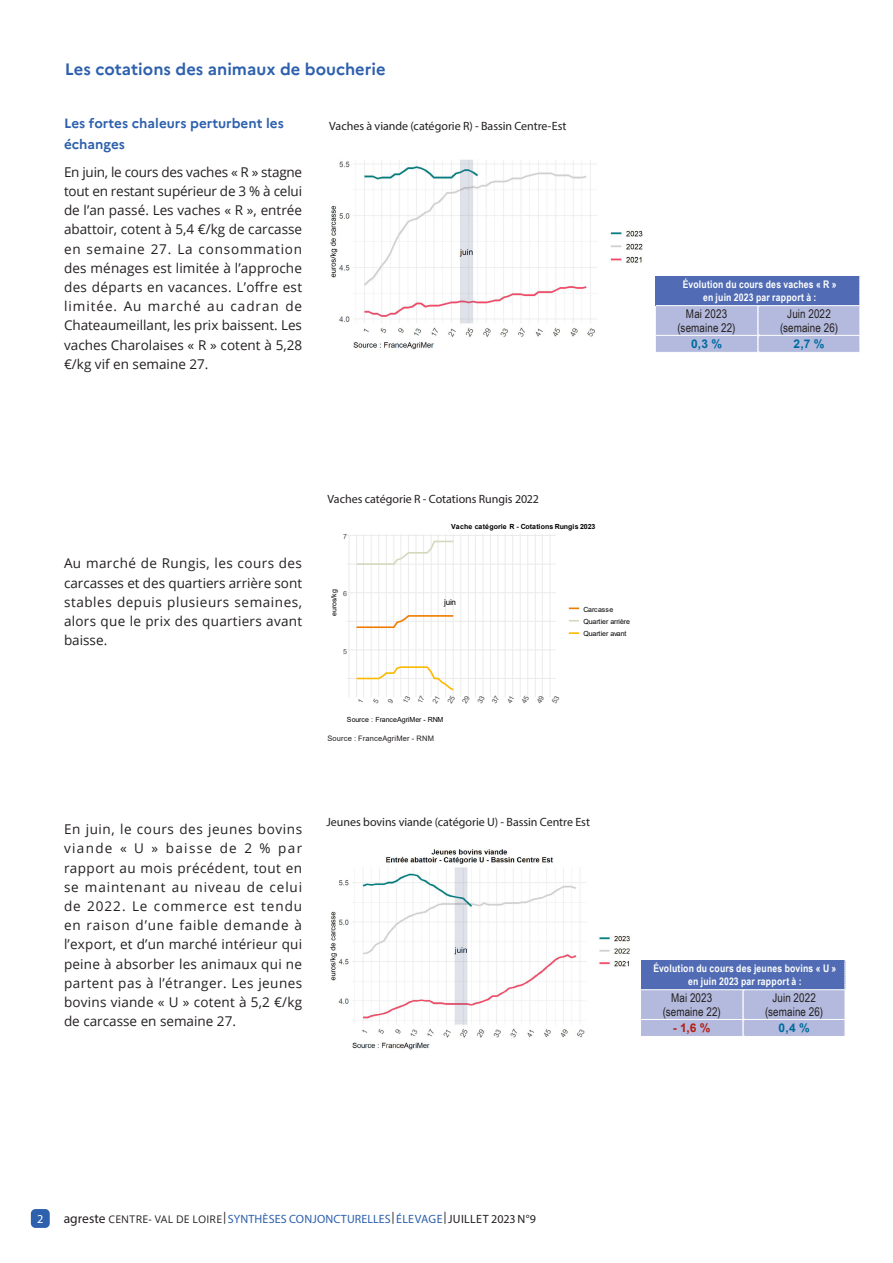
<style>
.page{position:relative;width:893px;height:1263px;background:#fff}
.page>*{position:absolute;margin:0;border:0;box-sizing:border-box;transform-origin:0 0}
.Intertitre_Synthèse{font:700 16.5px "Marianne";color:#2d60ad}
.Texte{font:13.5px/19.2px "Open Sans";color:#231f20;text-align:justify}
.Intertitre_Synthèse-2{font:700 13.5px/21px "Marianne";color:#2d60ad}
.t1{font:12.15px "Myriad Pro";color:#fff}
.Titre_Grap___Trait{font:12px "Myriad Pro";letter-spacing:-.005em;color:#231f20}
.t2{font:12px "Arial Narrow";letter-spacing:.01em;color:#231f20}
.t3{font:12px "Myriad Pro";letter-spacing:.015em;color:#2d60ad}
.t4{font:700 12px "Arial";color:#006a9f}
.t5{font:700 12px "Arial";color:#b41d15}
.t6{font:700 10.5px "Arial Narrow";letter-spacing:.02em;color:#fff}
.t7{font:8.1px "Arial";color:#000}
.SOURCE{font:7.5px "Arial";letter-spacing:.02em;color:#231f20}
.t8{font:7.05px/12.5px "Arial";letter-spacing:-.02em;color:#000}
.t9{font:700 7.05px "Arial";letter-spacing:.005em;color:#000}
.t10{font:7.05px "Arial";color:#4d4d4d}
.s1{font-size:13.5px;color:#231f20}
.s2{font-family:"Open Sans";font-size:10.5px;color:#231f20}
.s3{font-family:"Open Sans";color:#231f20}
.s4{color:#231f20}
</style>
<div class="page">
<div style="left:31px;top:1209px;width:19px;height:19px;background:#2d60ad;border-radius:5px"></div>
<svg style="left:641px;top:960px;width:205px;height:76px;background:#919ece"></svg>
<svg style="left:656px;top:276px;width:204px;height:76px;background:#909ece"></svg>
<img style="left:330px;top:159px;width:313px;height:191px">
<img style="left:330px;top:849px;width:300px;height:201px">
<hr style="left:347px;top:678px;width:209px;height:1px;background:#ebebeb">
<hr style="left:347px;top:621px;width:209px;height:1px;background:#ebebeb">
<hr style="left:347px;top:564px;width:209px;height:1px;background:#ebebeb">
<hr style="left:349px;top:534px;width:1px;height:163px;background:#ebebeb">
<hr style="left:363px;top:534px;width:1px;height:163px;background:#ebebeb">
<hr style="left:378px;top:534px;width:1px;height:163px;background:#ebebeb">
<hr style="left:394px;top:534px;width:1px;height:163px;background:#ebebeb">
<hr style="left:408px;top:534px;width:1px;height:163px;background:#ebebeb">
<hr style="left:423px;top:534px;width:1px;height:163px;background:#ebebeb">
<hr style="left:438px;top:534px;width:1px;height:163px;background:#ebebeb">
<hr style="left:453px;top:534px;width:1px;height:163px;background:#ebebeb">
<hr style="left:468px;top:534px;width:1px;height:163px;background:#ebebeb">
<hr style="left:483px;top:534px;width:1px;height:163px;background:#ebebeb">
<hr style="left:498px;top:534px;width:1px;height:163px;background:#ebebeb">
<hr style="left:512px;top:534px;width:1px;height:163px;background:#ebebeb">
<hr style="left:527px;top:534px;width:1px;height:163px;background:#ebebeb">
<hr style="left:542px;top:534px;width:1px;height:163px;background:#ebebeb">
<hr style="left:347px;top:650px;width:209px;height:1px;background:#ebebeb">
<hr style="left:347px;top:592px;width:209px;height:1px;background:#ebebeb">
<hr style="left:347px;top:535px;width:209px;height:1px;background:#ebebeb">
<hr style="left:356px;top:534px;width:1px;height:163px;background:#ebebeb">
<hr style="left:371px;top:534px;width:1px;height:163px;background:#ebebeb">
<hr style="left:386px;top:534px;width:1px;height:163px;background:#ebebeb">
<hr style="left:401px;top:534px;width:1px;height:163px;background:#ebebeb">
<hr style="left:416px;top:534px;width:1px;height:163px;background:#ebebeb">
<hr style="left:431px;top:534px;width:1px;height:163px;background:#ebebeb">
<hr style="left:445px;top:534px;width:1px;height:163px;background:#ebebeb">
<hr style="left:461px;top:534px;width:1px;height:163px;background:#ebebeb">
<hr style="left:475px;top:534px;width:1px;height:163px;background:#ebebeb">
<hr style="left:490px;top:534px;width:1px;height:163px;background:#ebebeb">
<hr style="left:505px;top:534px;width:1px;height:163px;background:#ebebeb">
<hr style="left:520px;top:534px;width:1px;height:163px;background:#ebebeb">
<hr style="left:535px;top:534px;width:1px;height:163px;background:#ebebeb">
<hr style="left:550px;top:534px;width:1px;height:163px;background:#ebebeb">
<svg style="left:356px;top:614px;width:98px;height:15px"></svg>
<svg style="left:356px;top:540px;width:97px;height:26px"></svg>
<svg style="left:569px;top:607px;width:10px;height:2px"></svg>
<svg style="left:569px;top:632px;width:10px;height:2px"></svg>
<svg style="left:356px;top:665px;width:98px;height:32px"></svg>
<p class="Intertitre_Synthèse" style="left:65px;top:59px;width:322px">Les cotations des animaux de boucherie</p>
<p class="Intertitre_Synthèse-2" style="left:64px;top:113px;width:221px">Les fortes chaleurs perturbent les échanges</p>
<p class="Texte" style="left:64px;top:162px;width:240px">En juin, le cours des vaches « R » stagne tout en restant supérieur de 3 % à celui de l’an passé. Les vaches « R », entrée abattoir, cotent à 5,4 €/kg de carcasse en semaine 27. La consommation des ménages est limitée à l’approche des départs en vacances. L’offre est limitée. Au marché au cadran de Chateaumeillant, les prix baissent. Les vaches Charolaises « R » cotent à 5,28 €/kg vif en semaine 27.</p>
<p class="Titre_Grap___Trait" style="left:329px;top:119px;width:239px">Vaches à viande (catégorie R) - Bassin Centre-Est</p>
<p class="t6" style="left:683px;top:276px;width:155px">Évolution du cours des vaches « R »</p>
<p class="t6" style="left:703px;top:290px;width:115px">en juin 2023 par rapport à :</p>
<p class="t2" style="left:686px;top:305px;width:43px">Mai 2023</p>
<p class="t2" style="left:678px;top:319px;width:59px">(semaine 22)</p>
<p class="t2" style="left:787px;top:305px;width:45px">Juin 2022</p>
<p class="t2" style="left:780px;top:319px;width:59px">(semaine 26)</p>
<p class="t4" style="left:691px;top:336px;width:32px">0,3 %</p>
<p class="t4" style="left:794px;top:336px;width:32px">2,7 %</p>
<p class="Texte" style="left:64px;top:554px;width:240px">Au marché de Rungis, les cours des carcasses et des quartiers arrière sont stables depuis plusieurs semaines, alors que le prix des quartiers avant baisse.</p>
<p class="Titre_Grap___Trait" style="left:328px;top:491px;width:213px">Vaches catégorie R - Cotations Rungis 2022</p>
<p class="t10" style="left:343px;top:532px;width:5px">7</p>
<p class="t8" style="left:328px;top:616px;width:29px;rotate:-90deg">euros/kg</p>
<p class="t10" style="left:343px;top:589px;width:5px">6</p>
<p class="t10" style="left:343px;top:646px;width:5px">5</p>
<p class="t9" style="left:451px;top:522px;width:146px">Vache catégorie R - Cotations Rungis 2023</p>
<p class="t7" style="left:444px;top:597px;width:14px">juin</p>
<p class="t8" style="left:583px;top:603px;width:48px">Carcasse<br>Quartier arrière<br>Quartier avant</p>
<p class="t8" style="left:347px;top:713px;width:98px">Source : FranceAgriMer - RNM</p>
<p class="SOURCE" style="left:327px;top:733px;width:108px">Source : FranceAgriMer - RNM</p>
<p class="Texte" style="left:64px;top:819px;width:240px">En juin, le cours des jeunes bovins viande « U » baisse de 2 % par rapport au mois précédent, tout en se maintenant au niveau de celui de 2022. Le commerce est tendu en raison d’une faible demande à l’export, et d’un marché intérieur qui peine à absorber les animaux qui ne partent pas à l’étranger. Les jeunes bovins viande « U » cotent à 5,2 €/kg de carcasse en semaine 27.</p>
<p class="Titre_Grap___Trait" style="left:326px;top:815px;width:265px">Jeunes bovins viande (catégorie U) - Bassin Centre Est</p>
<p class="t6" style="left:653px;top:960px;width:185px">Évolution du cours des jeunes bovins « U »</p>
<p class="t6" style="left:688px;top:974px;width:115px">en juin 2023 par rapport à :</p>
<p class="t2" style="left:671px;top:989px;width:43px">Mai 2023</p>
<p class="t2" style="left:663px;top:1003px;width:59px">(semaine 22)</p>
<p class="t2" style="left:772px;top:989px;width:45px">Juin 2022</p>
<p class="t2" style="left:765px;top:1003px;width:59px">(semaine 26)</p>
<p class="t5" style="left:673px;top:1020px;width:39px">- 1,6 %</p>
<p class="t4" style="left:779px;top:1020px;width:33px">0,4 %</p>
<p class="t1" style="left:37px;top:1211px;width:8px">2</p>
<p class="t3" style="left:64px;top:1211px;width:474px"><span class="s1">agreste</span> <span class="s2">CENTRE- VAL DE LOIRE</span><span class="s3">|</span>SYNTHÈSES CONJONCTURELLES<span class="s3">|</span>ÉLEVAGE<span class="s3">|</span><span class="s4">JUILLET 2023N°9</span></p>
</div>
